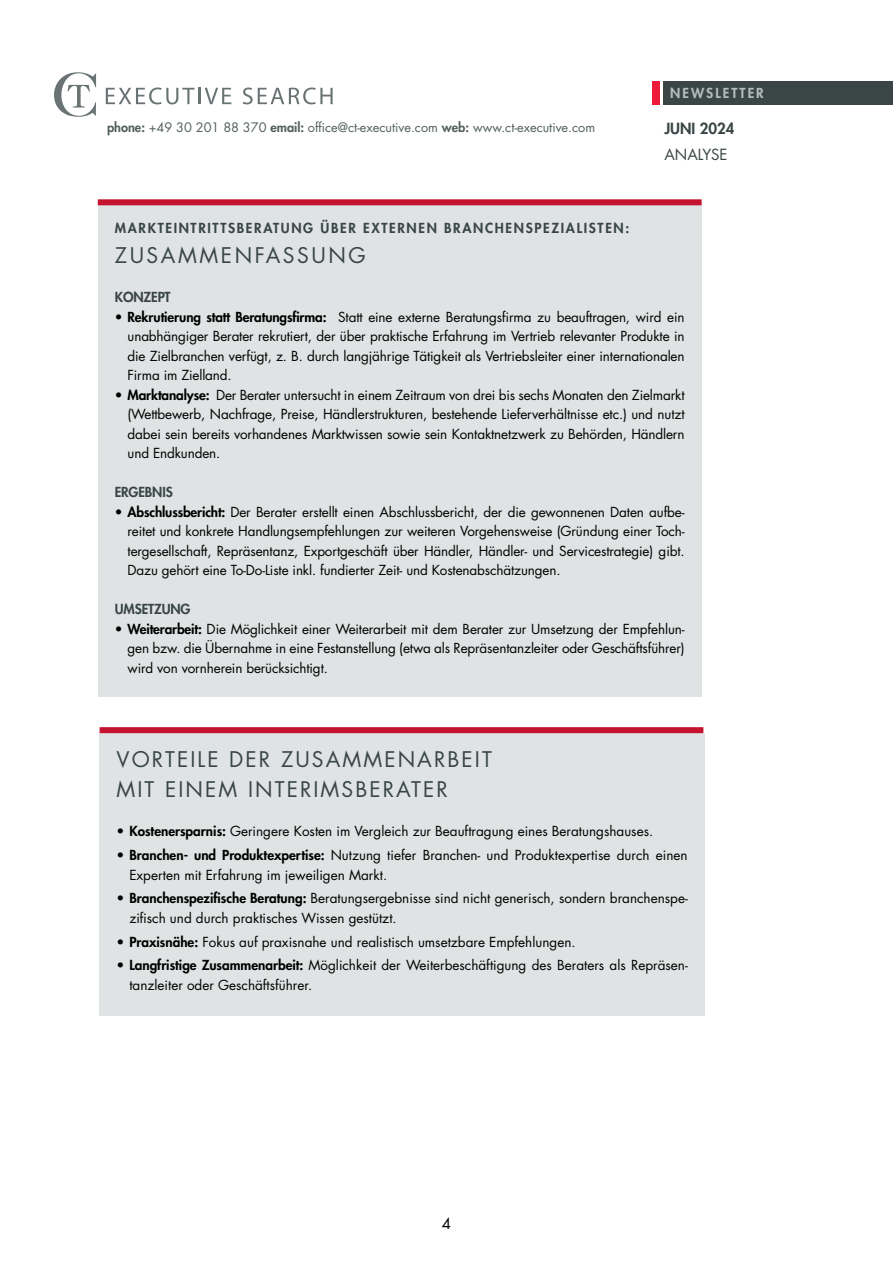
<style>
.page{position:relative;width:893px;height:1263px;background:#fff}
.page>*{position:absolute;margin:0;border:0;box-sizing:border-box;transform-origin:0 0}
.t1{font:21px/30px "Futura Std";letter-spacing:.1em;color:#394645}
.t2{font:21px "Futura Std";letter-spacing:.12em;color:#394645}
.t3{font:800 15px "Futura Std";color:#394645}
.t4{font:15px "Futura Std";color:#394645}
.t5{font:15px "Futura Std";color:#000}
.t6{font:13.5px/19.5px "Futura Std";color:#000;text-align:justify}
.t7{font:800 13.5px "Futura Std";letter-spacing:.12em;color:#394645}
.t8{font:800 13.5px "Futura Std";letter-spacing:-.01em;color:#394645}
.t9{font:800 13.5px "Futura Std";letter-spacing:.15em;color:#b5bcbc}
.t10{font:12.75px "Futura Std";color:#545f60}
.s1{font-weight:800}
</style>
<div class="page">
<div style="left:652px;top:81px;width:7px;height:24px;background:#ed1a3b"></div>
<svg style="left:54px;top:72px;width:42px;height:45px"></svg>
<svg style="left:106px;top:87px;width:88px;height:17px"></svg>
<hr style="left:198px;top:88px;width:3px;height:16px;background:#6a7374">
<svg style="left:205px;top:88px;width:26px;height:16px"></svg>
<svg style="left:243px;top:87px;width:90px;height:17px"></svg>
<div style="left:663px;top:81px;width:230px;height:24px;background:#394645"></div>
<div style="left:100px;top:733px;width:605px;height:282px;background:#dfe3e3"></div>
<div style="left:100px;top:727px;width:603px;height:6px;background:#c4122f"></div>
<div style="left:98px;top:205px;width:604px;height:492px;background:#dfe3e3"></div>
<div style="left:98px;top:199px;width:604px;height:6px;background:#c4122f"></div>
<p class="t10" style="left:107px;top:119px;width:490px"><span class="s1">phone:</span> +49 30 201 88 370 <span class="s1">email:</span> office@ct-executive.com <span class="s1">web:</span> www.ct-executive.com</p>
<p class="t9" style="left:670px;top:85px;width:95px">NEWSLETTER</p>
<p class="t3" style="left:664px;top:119px;width:71px">JUNI 2024</p>
<p class="t4" style="left:664px;top:145px;width:65px">ANALYSE</p>
<p class="t7" style="left:115px;top:220px;width:516px">MARKTEINTRITTSBERATUNG ÜBER EXTERNEN BRANCHENSPEZIALISTEN:</p>
<h1 class="t2" style="left:115px;top:242px;width:252px">ZUSAMMENFASSUNG</h1>
<p class="t8" style="left:115px;top:289px;width:57px">KONZEPT</p>
<p class="t6" style="left:128px;top:307px;width:559px;text-indent:-13px"><span class="s1">• Rekrutierung statt Beratungsfirma:</span> Statt eine externe Beratungsfirma zu beauftragen, wird ein unabhängiger Berater rekrutiert, der über praktische Erfahrung im Vertrieb relevanter Produkte in die Zielbranchen verfügt, z. B. durch langjährige Tätigkeit als Vertriebsleiter einer internationalen Firma im Zielland.</p>
<p class="t6" style="left:128px;top:385px;width:559px;text-indent:-13px"><span class="s1">• Marktanalyse:</span> Der Berater untersucht in einem Zeitraum von drei bis sechs Monaten den Zielmarkt (Wettbewerb, Nachfrage, Preise, Händlerstrukturen, bestehende Lieferverhältnisse etc.) und nutzt dabei sein bereits vorhandenes Marktwissen sowie sein Kontaktnetzwerk zu Behörden, Händlern und Endkunden.</p>
<p class="t8" style="left:115px;top:484px;width:59px">ERGEBNIS</p>
<p class="t6" style="left:128px;top:502px;width:559px;text-indent:-13px"><span class="s1">• Abschlussbericht:</span> Der Berater erstellt einen Abschlussbericht, der die gewonnenen Daten aufbe&shy;reitet und konkrete Handlungsempfehlungen zur weiteren Vorgehensweise (Gründung einer Toch&shy;tergesellschaft, Repräsentanz, Exportgeschäft über Händler, Händler- und Servicestrategie) gibt.<br>Dazu gehört eine To-Do-Liste inkl. fundierter Zeit- und Kostenabschätzungen.</p>
<p class="t8" style="left:115px;top:601px;width:77px">UMSETZUNG</p>
<p class="t6" style="left:128px;top:619px;width:559px;text-indent:-13px"><span class="s1">• Weiterarbeit:</span> Die Möglichkeit einer Weiterarbeit mit dem Berater zur Umsetzung der Empfehlun&shy;gen bzw. die Übernahme in eine Festanstellung (etwa als Repräsentanzleiter oder Geschäftsführer) wird von vornherein berücksichtigt.</p>
<h1 class="t1" style="left:117px;top:745px;width:377px">VORTEILE DER ZUSAMMENARBEIT<br>MIT EINEM INTERIMSBERATER</h1>
<p class="t6" style="left:117px;top:822px;width:538px">• <span class="s1">Kostenersparnis:</span> Geringere Kosten im Vergleich zur Beauftragung eines Beratungshauses.</p>
<p class="t6" style="left:129px;top:845px;width:560px;text-indent:-13px">• <span class="s1">Branchen- und Produktexpertise:</span> Nutzung tiefer Branchen- und Produktexpertise durch einen<br>Experten mit Erfahrung im jeweiligen Markt.</p>
<p class="t6" style="left:129px;top:889px;width:560px;text-indent:-13px">• <span class="s1">Branchenspezifische Beratung:</span> Beratungsergebnisse sind nicht generisch, sondern branchenspe&shy;zifisch und durch praktisches Wissen gestützt.</p>
<p class="t6" style="left:117px;top:932px;width:460px">• <span class="s1">Praxisnähe:</span> Fokus auf praxisnahe und realistisch umsetzbare Empfehlungen.</p>
<p class="t6" style="left:129px;top:956px;width:560px;text-indent:-13px">• <span class="s1">Langfristige Zusammenarbeit:</span> Möglichkeit der Weiterbeschäftigung des Beraters als Repräsen&shy;tanzleiter oder Geschäftsführer.</p>
<p class="t5" style="left:442px;top:1214px;width:11px">4</p>
</div>
